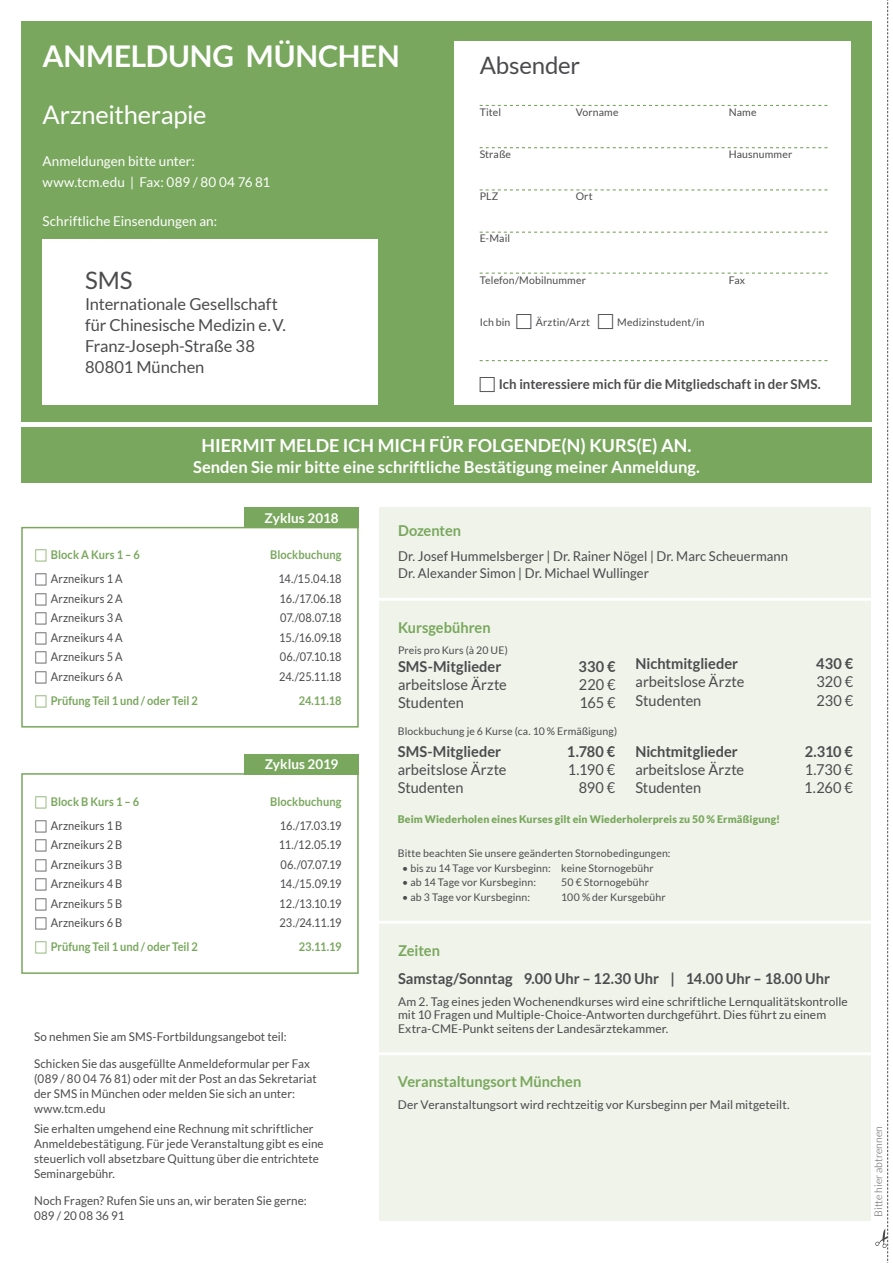
<style>
.page{position:relative;width:893px;height:1263px;background:#fff}
.page>*{position:absolute;margin:0;border:0;box-sizing:border-box;transform-origin:0 0}
.t1{font:700 30px "Lato";letter-spacing:-.005em;color:#fff}
.t2{font:25.5px "Lato";letter-spacing:-.01em;color:#fff}
.t3{font:24px "Lato";letter-spacing:-.01em;color:#4b4b4d}
.t4{font:700 18px "Lato";color:#fff}
.t5{font:16.5px/21px "Lato";letter-spacing:-.005em;color:#4b4b4d}
.t6{font:700 16.5px "Lato";color:#fff}
.t7{font:15px "Lato";color:#4b4b4d}
.t8{font:700 15px "Lato";color:#4b4b4d}
.t9{font:700 15px "Lato";color:#79a75d}
.t10{font:13.5px/16.5px "Lato";letter-spacing:.005em;color:#4b4b4d}
.t11{font:13.5px/21px "Lato";letter-spacing:.005em;color:#fff}
.t12{font:700 13.5px "Lato";letter-spacing:.005em;color:#4b4b4d}
.t13{font:700 13.5px "Lato";color:#fff}
.t14{font:12px/15px "Lato";letter-spacing:.005em;color:#4b4b4d}
.t15{font:12px "Lato";letter-spacing:.005em;color:#4b4b4d;scale:.92 1}
.t16{font:700 12px "Lato";letter-spacing:.005em;color:#79a75d;scale:.92 1}
.t17{font:10.5px "Lato";letter-spacing:.01em;color:#4b4b4d}
.t18{font:900 10.5px "Lato";letter-spacing:.01em;color:#79a75d}
.t19{font:300 10.5px "Lato";color:#4b4b4d}
</style>
<div class="page">
<div style="left:21px;top:21px;width:851px;height:400px;background:#79a75d"></div>
<div style="left:21px;top:428px;width:851px;height:55px;background:#79a75d"></div>
<div style="left:454px;top:41px;width:396px;height:364px;background:#fff"></div>
<svg style="left:480px;top:105px;width:347px;height:1px"></svg>
<svg style="left:480px;top:147px;width:347px;height:1px"></svg>
<svg style="left:480px;top:189px;width:347px;height:1px"></svg>
<svg style="left:480px;top:232px;width:347px;height:1px"></svg>
<svg style="left:480px;top:360px;width:347px;height:1px"></svg>
<svg style="left:480px;top:273px;width:347px;height:1px"></svg>
<div style="left:379px;top:507px;width:492px;height:713px;background:#eff3e9"></div>
<hr style="left:372px;top:598px;width:509px;height:3px;background:#fff">
<hr style="left:372px;top:921px;width:509px;height:3px;background:#fff">
<hr style="left:372px;top:1052px;width:509px;height:3px;background:#fff">
<svg style="left:875px;top:0;width:13px;height:1263px"></svg>
<div style="left:244px;top:507px;width:115px;height:21px;background:#79a75d"></div>
<div style="left:21px;top:527px;width:338px;height:200px;border:2px solid #79a75d"></div>
<div style="left:244px;top:754px;width:115px;height:20px;background:#79a75d"></div>
<div style="left:21px;top:773px;width:338px;height:201px;border:2px solid #79a75d"></div>
<div style="left:43px;top:239px;width:335px;height:166px;background:#fff"></div>
<h1 class="t1" style="left:43px;top:39px;width:359px">ANMELDUNG MÜNCHEN</h1>
<h2 class="t2" style="left:43px;top:100px;width:166px">Arzneitherapie</h2>
<p class="t11" style="left:43px;top:150px;width:229px">Anmeldungen bitte unter: www.tcm.edu | Fax: 089 / 80 04 76 81</p>
<p class="t11" style="left:43px;top:210px;width:176px">Schriftliche Einsendungen an:</p>
<h3 class="t3" style="left:85px;top:267px;width:49px">SMS</h3>
<h3 class="t5" style="left:85px;top:294px;width:202px">Internationale Gesellschaft für Chinesische Medizin e. V.<br>Franz-Joseph-Straße 38<br>80801 München</h3>
<h3 class="t3" style="left:480px;top:52px;width:102px">Absender</h3>
<p class="t17" style="left:480px;top:106px;width:23px">Titel</p>
<p class="t17" style="left:576px;top:106px;width:44px">Vorname</p>
<p class="t17" style="left:729px;top:106px;width:29px">Name</p>
<p class="t17" style="left:480px;top:148px;width:33px">Straße</p>
<p class="t17" style="left:729px;top:148px;width:65px">Hausnummer</p>
<p class="t17" style="left:480px;top:190px;width:20px">PLZ</p>
<p class="t17" style="left:576px;top:190px;width:19px">Ort</p>
<p class="t17" style="left:480px;top:232px;width:32px">E-Mail</p>
<p class="t17" style="left:480px;top:274px;width:108px">Telefon/Mobilnummer</p>
<p class="t17" style="left:729px;top:274px;width:18px">Fax</p>
<p class="t17" style="left:480px;top:316px;width:32px">Ich bin</p>
<p class="t17" style="left:536px;top:316px;width:56px">Ärztin/Arzt</p>
<p class="t17" style="left:617px;top:316px;width:89px">Medizinstudent/in</p>
<p class="t12" style="left:499px;top:376px;width:323px">Ich interessiere mich für die Mitgliedschaft in der SMS.</p>
<h3 class="t4" style="left:201px;top:435px;width:492px">HIERMIT MELDE ICH MICH FÜR FOLGENDE(N) KURS(E) AN.</h3>
<h3 class="t6" style="left:193px;top:458px;width:508px">Senden Sie mir bitte eine schriftliche Bestätigung meiner Anmeldung.</h3>
<p class="t13" style="left:265px;top:510px;width:75px">Zyklus 2018</p>
<p class="t16" style="left:51px;top:548px;width:98px">Block A Kurs 1 – 6</p>
<p class="t16" style="left:270px;top:548px;width:79px">Blockbuchung</p>
<p class="t15" style="left:51px;top:572px;width:80px">Arzneikurs 1 A</p>
<p class="t15" style="left:278px;top:572px;width:70px">14./15.04.18</p>
<p class="t15" style="left:51px;top:592px;width:80px">Arzneikurs 2 A</p>
<p class="t15" style="left:279px;top:592px;width:69px">16./17.06.18</p>
<p class="t15" style="left:51px;top:611px;width:80px">Arzneikurs 3 A</p>
<p class="t15" style="left:280px;top:611px;width:68px">07./08.07.18</p>
<p class="t15" style="left:51px;top:631px;width:80px">Arzneikurs 4 A</p>
<p class="t15" style="left:279px;top:631px;width:69px">15./16.09.18</p>
<p class="t15" style="left:51px;top:650px;width:80px">Arzneikurs 5 A</p>
<p class="t15" style="left:280px;top:650px;width:69px">06./07.10.18</p>
<p class="t15" style="left:51px;top:670px;width:80px">Arzneikurs 6 A</p>
<p class="t15" style="left:279px;top:670px;width:69px">24./25.11.18</p>
<p class="t16" style="left:51px;top:693px;width:161px">Prüfung Teil 1 und / oder Teil 2</p>
<p class="t16" style="left:299px;top:693px;width:48px">24.11.18</p>
<p class="t13" style="left:265px;top:757px;width:75px">Zyklus 2019</p>
<p class="t16" style="left:51px;top:794px;width:98px">Block B Kurs 1 – 6</p>
<p class="t16" style="left:270px;top:794px;width:79px">Blockbuchung</p>
<p class="t15" style="left:51px;top:818px;width:79px">Arzneikurs 1 B</p>
<p class="t15" style="left:280px;top:818px;width:69px">16./17.03.19</p>
<p class="t15" style="left:51px;top:838px;width:79px">Arzneikurs 2 B</p>
<p class="t15" style="left:279px;top:838px;width:70px">11./12.05.19</p>
<p class="t15" style="left:51px;top:857px;width:79px">Arzneikurs 3 B</p>
<p class="t15" style="left:281px;top:857px;width:68px">06./07.07.19</p>
<p class="t15" style="left:51px;top:877px;width:79px">Arzneikurs 4 B</p>
<p class="t15" style="left:280px;top:877px;width:69px">14./15.09.19</p>
<p class="t15" style="left:51px;top:896px;width:79px">Arzneikurs 5 B</p>
<p class="t15" style="left:279px;top:896px;width:69px">12./13.10.19</p>
<p class="t15" style="left:51px;top:916px;width:79px">Arzneikurs 6 B</p>
<p class="t15" style="left:280px;top:916px;width:69px">23./24.11.19</p>
<p class="t16" style="left:51px;top:940px;width:161px">Prüfung Teil 1 und / oder Teil 2</p>
<p class="t16" style="left:299px;top:940px;width:48px">23.11.19</p>
<p class="t14" style="left:34px;top:1029px;width:254px">So nehmen Sie am SMS-Fortbildungsangebot teil:</p>
<p class="t14" style="left:34px;top:1056px;width:284px">Schicken Sie das ausgefüllte Anmeldeformular per Fax (089 / 80 04 76 81) oder mit der Post an das Sekretariat der SMS in München oder melden Sie sich an unter: www.tcm.edu</p>
<p class="t14" style="left:34px;top:1121px;width:291px">Sie erhalten umgehend eine Rechnung mit schriftlicher Anmeldebestätigung. Für jede Veranstaltung gibt es eine steuerlich voll absetzbare Quittung über die entrichtete Seminargebühr.</p>
<p class="t14" style="left:34px;top:1193px;width:274px">Noch Fragen? Rufen Sie uns an, wir beraten Sie gerne:<br>089 / 20 08 36 91</p>
<p class="t9" style="left:398px;top:522px;width:65px">Dozenten</p>
<p class="t10" style="left:398px;top:548px;width:392px">Dr. Josef Hummelsberger | Dr. Rainer Nögel | Dr. Marc Scheuermann<br>Dr. Alexander Simon | Dr. Michael Wullinger</p>
<p class="t9" style="left:398px;top:618px;width:94px">Kursgebühren</p>
<p class="t17" style="left:398px;top:644px;width:111px">Preis pro Kurs (à 20 UE)</p>
<p class="t8" style="left:398px;top:657px;width:105px">SMS-Mitglieder</p>
<p class="t8" style="left:579px;top:657px;width:38px">330 €</p>
<p class="t7" style="left:398px;top:676px;width:110px">arbeitslose Ärzte</p>
<p class="t7" style="left:579px;top:676px;width:38px">220 €</p>
<p class="t7" style="left:398px;top:694px;width:67px">Studenten</p>
<p class="t7" style="left:579px;top:694px;width:38px">165 €</p>
<p class="t8" style="left:636px;top:654px;width:104px">Nichtmitglieder</p>
<p class="t8" style="left:816px;top:654px;width:39px">430 €</p>
<p class="t7" style="left:636px;top:673px;width:110px">arbeitslose Ärzte</p>
<p class="t7" style="left:817px;top:673px;width:38px">320 €</p>
<p class="t7" style="left:636px;top:692px;width:67px">Studenten</p>
<p class="t7" style="left:816px;top:692px;width:38px">230 €</p>
<p class="t17" style="left:398px;top:725px;width:221px">Blockbuchung je 6 Kurse (ca. 10 % Ermäßigung)</p>
<p class="t8" style="left:398px;top:743px;width:105px">SMS-Mitglieder</p>
<p class="t8" style="left:567px;top:743px;width:50px">1.780 €</p>
<p class="t7" style="left:398px;top:761px;width:110px">arbeitslose Ärzte</p>
<p class="t7" style="left:568px;top:761px;width:49px">1.190 €</p>
<p class="t7" style="left:398px;top:779px;width:67px">Studenten</p>
<p class="t7" style="left:579px;top:779px;width:38px">890 €</p>
<p class="t8" style="left:635px;top:743px;width:104px">Nichtmitglieder</p>
<p class="t8" style="left:805px;top:743px;width:50px">2.310 €</p>
<p class="t7" style="left:635px;top:761px;width:110px">arbeitslose Ärzte</p>
<p class="t7" style="left:805px;top:761px;width:50px">1.730 €</p>
<p class="t7" style="left:635px;top:779px;width:67px">Studenten</p>
<p class="t7" style="left:804px;top:779px;width:50px">1.260 €</p>
<p class="t18" style="left:398px;top:813px;width:384px">Beim Wiederholen eines Kurses gilt ein Wiederholerpreis zu 50 % Ermäßigung!</p>
<p class="t17" style="left:398px;top:848px;width:274px">Bitte beachten Sie unsere geänderten Stornobedingungen:</p>
<p class="t17" style="left:402px;top:862px;width:253px">• bis zu 14 Tage vor Kursbeginn: keine Stornogebühr</p>
<p class="t17" style="left:402px;top:877px;width:135px">• ab 14 Tage vor Kursbeginn:</p>
<p class="t17" style="left:561px;top:877px;width:89px">50 € Stornogebühr</p>
<p class="t17" style="left:402px;top:891px;width:130px">• ab 3 Tage vor Kursbeginn:</p>
<p class="t17" style="left:561px;top:891px;width:106px">100 % der Kursgebühr</p>
<p class="t9" style="left:398px;top:941px;width:43px">Zeiten</p>
<p class="t8" style="left:398px;top:969px;width:433px">Samstag/Sonntag 9.00 Uhr – 12.30 Uhr | 14.00 Uhr – 18.00 Uhr</p>
<p class="t14" style="left:398px;top:994px;width:451px;line-height:13.5px">Am 2. Tag eines jeden Wochenendkurses wird eine schriftliche Lernqualitätskontrolle mit 10 Fragen und Multiple-Choice-Antworten durchgeführt. Dies führt zu einem<br>Extra-CME-Punkt seitens der Landesärztekammer.</p>
<p class="t9" style="left:398px;top:1073px;width:185px">Veranstaltungsort München</p>
<p class="t14" style="left:398px;top:1097px;width:393px">Der Veranstaltungsort wird rechtzeitig vor Kursbeginn per Mail mitgeteilt.</p>
<p class="t19" style="left:873px;top:1217px;width:92px;rotate:-90deg">Bitte hier abtrennen</p>
</div>
